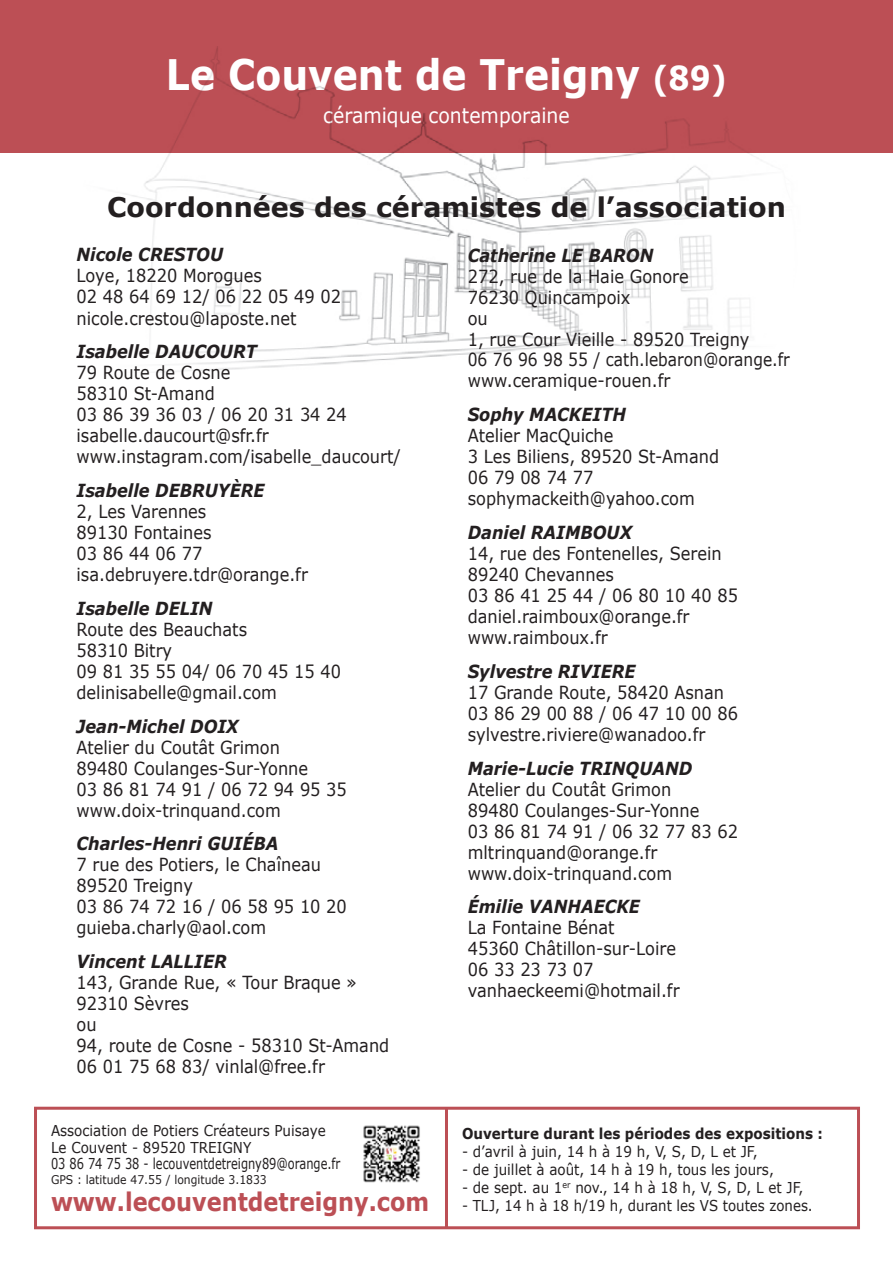
<style>
.page{position:relative;width:893px;height:1263px;background:#fff}
.page>*{position:absolute;margin:0;border:0;box-sizing:border-box;transform-origin:0 0}
.t1{font:700 42px "Verdana";color:#fff;scale:.9 1}
.t2{font:700 27px "Verdana";color:#231f20}
.t3{font:700 25.5px "Verdana";color:#bc4f55;scale:.88 1}
.t4{font:21px "Verdana";color:#fff;scale:.9 1}
.t5{font:18px/21px "Verdana";color:#231f20;scale:.9 1}
.t6{font:italic 700 18px "Verdana";color:#231f20;scale:.9 1}
.t7{font:15px/16.5px "Verdana";color:#231f20;scale:.9 1}
.t8{font:700 15px "Verdana";color:#231f20;scale:.9 1}
.t9{font:15px "Verdana";color:#231f20;scale:.89 1}
.t10{font:12px "Verdana";color:#231f20;scale:.9 1}
.s1{font-size:33px}
</style>
<div class="page">
<div style="left:34px;top:1107px;width:826px;height:122px;border:3px solid #bc4f55"></div>
<div style="left:0;top:0;width:893px;height:153px;background:#bc4f55"></div>
<img style="left:123px;top:46px;width:637px;height:326px">
<img style="left:363px;top:1125px;width:57px;height:58px">
<hr style="left:445px;top:1107px;width:3px;height:121px;background:#bc4f55">
<h1 class="t1" style="left:166px;top:45px;width:625px">Le Couvent de Treigny <span class="s1">(89)</span></h1>
<p class="t4" style="left:323px;top:101px;width:275px">céramique contemporaine</p>
<h2 class="t2" style="left:107px;top:188px;width:680px">Coordonnées des céramistes de l’association</h2>
<p class="t6" style="left:77px;top:242px;width:164px">Nicole CRESTOU</p>
<p class="t5" style="left:77px;top:265px;width:296px">Loye, 18220 Morogues<br>02 48 64 69 12/ 06 22 05 49 02 nicole.crestou@laposte.net</p>
<p class="t6" style="left:77px;top:339px;width:202px">Isabelle DAUCOURT</p>
<p class="t5" style="left:77px;top:362px;width:362px">79 Route de Cosne<br>58310 St-Amand<br>03 86 39 36 03 / 06 20 31 34 24 isabelle.daucourt@sfr.fr www.instagram.com/isabelle_daucourt/</p>
<p class="t6" style="left:77px;top:478px;width:197px">Isabelle Debru yère</p>
<p class="t5" style="left:77px;top:501px;width:259px">2, Les Varennes<br>89130 Fontaines<br>03 86 44 06 77 isa.debruyere.tdr@orange.fr</p>
<p class="t6" style="left:77px;top:595px;width:153px">Isabelle DELIN</p>
<p class="t5" style="left:77px;top:619px;width:296px">Route des Beauchats<br>58310 Bitry<br>09 81 35 55 04/ 06 70 45 15 40 delinisabelle@gmail.com</p>
<p class="t6" style="left:77px;top:713px;width:182px">Jean-Michel DOIX</p>
<p class="t5" style="left:77px;top:736px;width:302px">Atelier du Coutât Grimon<br>89480 Coulanges-Sur-Yonne<br>03 86 81 74 91 / 06 72 94 95 35 www.doix-trinquand.com</p>
<p class="t6" style="left:77px;top:831px;width:226px">Charles-Henri GUIÉBA</p>
<p class="t5" style="left:77px;top:854px;width:302px">7 rue des Potiers, le Chaîneau<br>89520 Treigny<br>03 86 74 72 16 / 06 58 95 10 20 guieba.charly@aol.com</p>
<p class="t6" style="left:77px;top:949px;width:169px">Vincent LALLIER</p>
<p class="t5" style="left:77px;top:972px;width:349px">143, Grande Rue, « Tour Braque »<br>92310 Sèvres<br>ou<br>94, route de Cosne - 58310 St-Amand<br>06 01 75 68 83/ vinlal@free.fr</p>
<p class="t6" style="left:468px;top:242px;width:208px">Catherine LE BARON</p>
<p class="t5" style="left:468px;top:265px;width:359px">272, rue de la Haie Gonore<br>76230 Quincampoix<br>ou<br>1, rue Cour Vieille - 89520 Treigny<br>06 76 96 98 55 / cath.lebaron@orange.fr www.ceramique-rouen.fr</p>
<p class="t6" style="left:468px;top:402px;width:177px">Sophy MACKEITH</p>
<p class="t5" style="left:468px;top:425px;width:281px">Atelier MacQuiche<br>3 Les Biliens, 89520 St-Amand<br>06 79 08 74 77 sophymackeith@yahoo.com</p>
<p class="t6" style="left:468px;top:520px;width:184px">Daniel RAIMBOUX</p>
<p class="t5" style="left:468px;top:543px;width:302px">14, rue des Fontenelles, Serein<br>89240 Chevannes<br>03 86 41 25 44 / 06 80 10 40 85 daniel.raimboux@orange.fr www.raimboux.fr</p>
<p class="t6" style="left:468px;top:658px;width:188px">Sylvestre RIVIERE</p>
<p class="t5" style="left:468px;top:682px;width:302px">17 Grande Route, 58420 Asnan<br>03 86 29 00 88 / 06 47 10 00 86 sylvestre.riviere@wanadoo.fr</p>
<p class="t6" style="left:468px;top:755px;width:251px">Marie-Lucie TRINQUAND</p>
<p class="t5" style="left:468px;top:778px;width:302px">Atelier du Coutât Grimon<br>89480 Coulanges-Sur-Yonne<br>03 86 81 74 91 / 06 32 77 83 62 mltrinquand@orange.fr www.doix-trinquand.com</p>
<p class="t6" style="left:468px;top:894px;width:97px">émilie Vanhaecke</p>
<p class="t5" style="left:468px;top:917px;width:237px">La Fontaine Bénat<br>45360 Châtillon-sur-Loire<br>06 33 23 73 07 vanhaeckeemi@hotmail.fr</p>
<p class="t7" style="left:51px;top:1122px;width:323px">Association de Potiers Créateurs Puisaye<br>Le Couvent - 89520 Treigny<br>03 86 74 75 38 - lecouventdetreigny89@orange.fr</p>
<p class="t10" style="left:51px;top:1171px;width:241px">GPS : latitude 47.55 / longitude 3.1833</p>
<h3 class="t3" style="left:51px;top:1183px;width:431px">www.lecouventdetreigny.com</h3>
<p class="t8" style="left:462px;top:1123px;width:403px">Ouverture durant les périodes des expositions :</p>
<p class="t7" style="left:462px;top:1143px;width:330px">- d’avril à juin, 14 h à 19 h, V, S, D, L et JF,</p>
<p class="t7" style="left:462px;top:1161px;width:348px">- de juillet à août, 14 h à 19 h, tous les jours,</p>
<p class="t7" style="left:462px;top:1179px;width:381px">- de sept. au 1<sup>er</sup> nov., 14 h à 18 h, V, S, D, L et JF,</p>
<p class="t9" style="left:462px;top:1195px;width:396px">- tlj, 14 h à 18 h/19 h, durant les VS toutes zones.</p>
</div>
